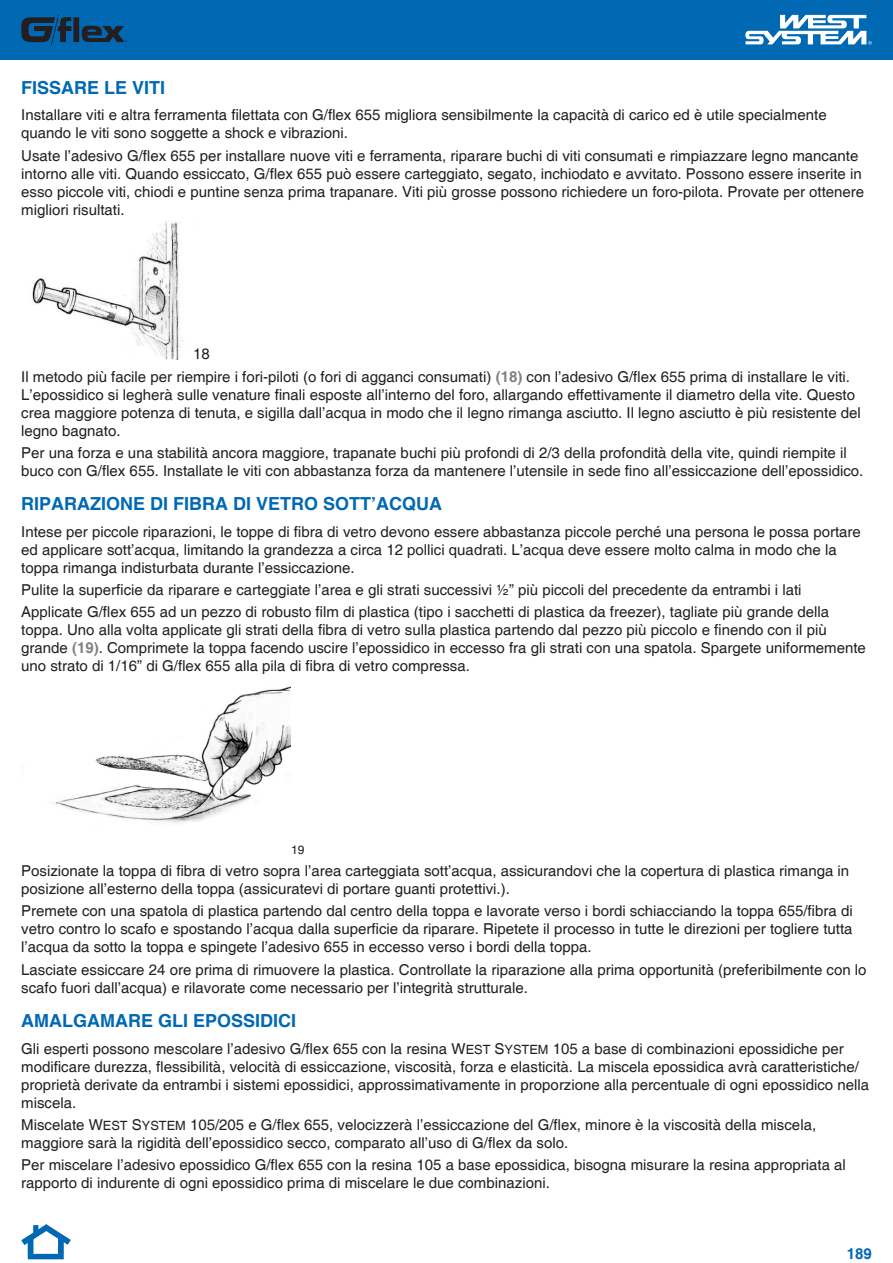
<style>
.page{position:relative;width:893px;height:1263px;background:#fff}
.page>*{position:absolute;margin:0;border:0;box-sizing:border-box;transform-origin:0 0}
.t1{font:700 18px "Helvetica";color:#0168b3}
.t2{font:15px/18px "Helvetica";color:#231f20}
.t3{font:700 15px "Helvetica";color:#0168b3}
.t4{font:12px "Helvetica";color:#231f20}
.t5{font:600 5.4px "Myriad Pro";color:#231f20}
.s1{font-weight:700;color:#818181}
.s2{font-size:12.75px}
</style>
<div class="page">
<div style="left:0;top:0;width:893px;height:60px;background:#0168b3"></div>
<svg style="left:745px;top:15px;width:127px;height:30px"></svg>
<svg style="left:21px;top:15px;width:104px;height:29px"></svg>
<div style="left:28px;top:1238px;width:5px;height:16px;background:#0168b3"></div>
<svg style="left:21px;top:1224px;width:50px;height:26px"></svg>
<div style="left:28px;top:1254px;width:36px;height:5px;background:#0168b3"></div>
<div style="left:58px;top:1238px;width:6px;height:16px;background:#0168b3"></div>
<img style="left:32px;top:222px;width:151px;height:137px">
<img style="left:55px;top:686px;width:236px;height:138px">
<p class="t5" style="left:125px;top:38px;width:4px">®</p>
<p class="t1" style="left:21px;top:77px;width:146px">FISSARE LE VITI</p>
<p class="t2" style="left:21px;top:107px;width:807px">Installare viti e altra ferramenta filettata con G/flex 655 migliora sensibilmente la capacità di carico ed è utile specialmente quando le viti sono soggette a shock e vibrazioni.</p>
<p class="t2" style="left:21px;top:147px;width:844px">Usate l’adesivo G/flex 655 per installare nuove viti e ferramenta, riparare buchi di viti consumati e rimpiazzare legno mancante intorno alle viti. Quando essiccato, G/flex 655 può essere carteggiato, segato, inchiodato e avvitato. Possono essere inserite in esso piccole viti, chiodi e puntine senza prima trapanare. Viti più grosse possono richiedere un foro-pilota. Provate per ottenere migliori risultati.</p>
<p class="t2" style="left:21px;top:343px;width:830px;line-height:22.2px;text-indent:172px">18<br>Il metodo più facile per riempire i fori-piloti (o fori di agganci consumati) <span class="s1">(18)</span> con l’adesivo G/flex 655 prima di installare le viti.</p>
<p class="t2" style="left:21px;top:386px;width:841px">L’epossidico si legherà sulle venature finali esposte all’interno del foro, allargando effettivamente il diametro della vite. Questo crea maggiore potenza di tenuta, e sigilla dall’acqua in modo che il legno rimanga asciutto. Il legno asciutto è più resistente del legno bagnato.</p>
<p class="t2" style="left:21px;top:444px;width:844px">Per una forza e una stabilità ancora maggiore, trapanate buchi più profondi di 2/3 della profondità della vite, quindi riempite il buco con G/flex 655. Installate le viti con abbastanza forza da mantenere l’utensile in sede fino all’essiccazione dell’epossidico.</p>
<p class="t1" style="left:21px;top:493px;width:423px">RIPARAZIONE DI FIBRA DI VETRO SOTT’ACQUA</p>
<p class="t2" style="left:21px;top:523px;width:841px">Intese per piccole riparazioni, le toppe di fibra di vetro devono essere abbastanza piccole perché una persona le possa portare ed applicare sott’acqua, limitando la grandezza a circa 12 pollici quadrati. L’acqua deve essere molto calma in modo che la toppa rimanga indisturbata durante l’essiccazione.</p>
<p class="t2" style="left:21px;top:579px;width:809px;line-height:22.2px">Pulite la superficie da riparare e carteggiate l’area e gli strati successivi ½” più piccoli del precedente da entrambi i lati<br>Applicate G/flex 655 ad un pezzo di robusto film di plastica (tipo i sacchetti di plastica da freezer), tagliate più grande della</p>
<p class="t2" style="left:21px;top:621px;width:846px">toppa. Uno alla volta applicate gli strati della fibra di vetro sulla plastica partendo dal pezzo più piccolo e finendo con il più grande <span class="s1">(19)</span>. Comprimete la toppa facendo uscire l’epossidico in eccesso fra gli strati con una spatola. Spargete uniformemente uno strato di 1/16” di G/flex 655 alla pila di fibra di vetro compressa.</p>
<p class="t4" style="left:291px;top:843px;width:15px">19</p>
<p class="t2" style="left:21px;top:862px;width:829px">Posizionate la toppa di fibra di vetro sopra l’area carteggiata sott’acqua, assicurandovi che la copertura di plastica rimanga in posizione all’esterno della toppa (assicuratevi di portare guanti protettivi.).</p>
<p class="t2" style="left:21px;top:903px;width:833px;text-align:justify">Premete con una spatola di plastica partendo dal centro della toppa e lavorate verso i bordi schiacciando la toppa 655/fibra di vetro contro lo scafo e spostando l’acqua dalla superficie da riparare. Ripetete il processo in tutte le direzioni per togliere tutta l’acqua da sotto la toppa e spingete l’adesivo 655 in eccesso verso i bordi della toppa.</p>
<p class="t2" style="left:21px;top:961px;width:847px">Lasciate essiccare 24 ore prima di rimuovere la plastica. Controllate la riparazione alla prima opportunità (preferibilmente con lo scafo fuori dall’acqua) e rilavorate come necessario per l’integrità strutturale.</p>
<p class="t1" style="left:21px;top:1010px;width:277px">AMALGAMARE GLI EPOSSIDICI</p>
<p class="t2" style="left:21px;top:1040px;width:849px">Gli esperti possono mescolare l’adesivo G/flex 655 con la resina W<span class="s2">EST</span> S<span class="s2">YSTEM</span> 105 a base di combinazioni epossidiche per modificare durezza, flessibilità, velocità di essiccazione, viscosità, forza e elasticità. La miscela epossidica avrà caratteristiche/ proprietà derivate da entrambi i sistemi epossidici, approssimativamente in proporzione alla percentuale di ogni epossidico nella miscela.</p>
<p class="t2" style="left:21px;top:1116px;width:796px">Miscelate W<span class="s2">EST</span> S<span class="s2">YSTEM</span> 105/205 e G/flex 655, velocizzerà l’essiccazione del G/flex, minore è la viscosità della miscela, maggiore sarà la rigidità dell’epossidico secco, comparato all’uso di G/flex da solo.</p>
<p class="t2" style="left:21px;top:1156px;width:826px">Per miscelare l’adesivo epossidico G/flex 655 con la resina 105 a base epossidica, bisogna misurare la resina appropriata al rapporto di indurente di ogni epossidico prima di miscelare le due combinazioni.</p>
<p class="t3" style="left:847px;top:1244px;width:27px">189</p>
</div>
